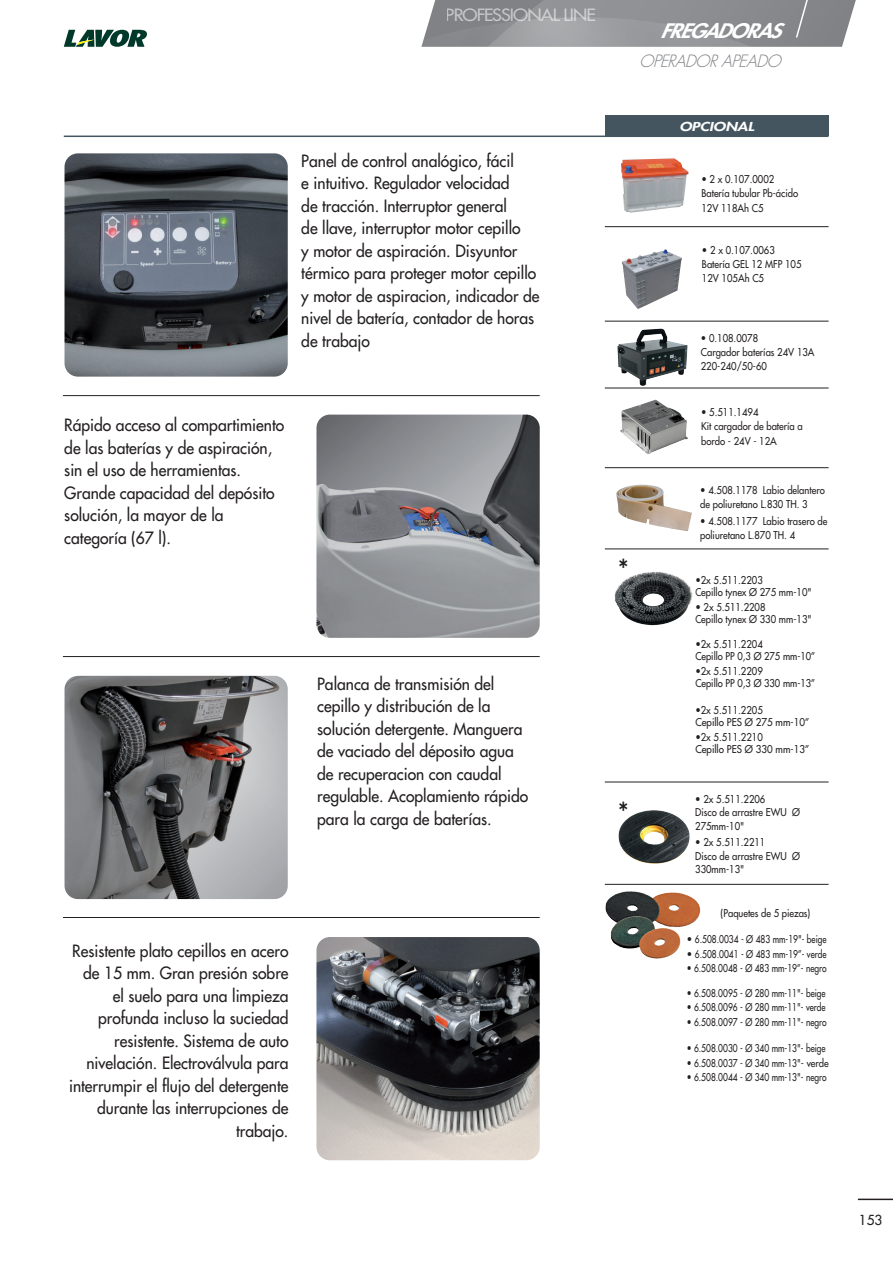
<style>
.page{position:relative;width:893px;height:1263px;background:#fff}
.page>*{position:absolute;margin:0;border:0;box-sizing:border-box;transform-origin:0 0}
.t1{font:700 condensed 27px "Futura Std";color:#231f20;scale:.9 1}
.t2{font:italic 800 19.5px "Futura Std";letter-spacing:-.05em;color:#fff;scale:1.1 1}
.t3{font:500 16.5px/22.5px "Futura Std";color:#231f20;scale:.95 1}
.t4{font:500 16.5px "Futura Std";letter-spacing:-.05em;color:#fff;scale:1.1 1}
.t5{font:italic 300 16.5px "Futura Std";color:#808285}
.t6{font:500 13.5px "Futura Std";color:#231f20}
.t7{font:italic 800 12px "Futura Std";color:#fff;scale:1.3 1}
.t8{font:500 10.5px/14.4px "Futura Std";color:#231f20;scale:.9 1}
.t9{font:500 10.5px "Futura Std";color:#231f20;scale:.8 1}
</style>
<div class="page">
<svg style="left:421px;top:0;width:435px;height:47px;background:#929396"></svg>
<hr style="left:858px;top:1198px;width:35px;height:2px;background:#231f20">
<svg style="left:64px;top:30px;width:83px;height:17px"></svg>
<hr style="left:64px;top:136px;width:764px;height:1px;background:#45555f">
<div style="left:605px;top:115px;width:223px;height:21px;background:#45555f"></div>
<hr style="left:63px;top:395px;width:477px;height:1px;background:#231f20">
<hr style="left:63px;top:656px;width:477px;height:1px;background:#231f20">
<hr style="left:63px;top:917px;width:477px;height:1px;background:#231f20">
<img style="left:65px;top:153px;width:223px;height:224px">
<img style="left:316px;top:415px;width:224px;height:223px">
<img style="left:65px;top:676px;width:223px;height:223px">
<img style="left:316px;top:937px;width:224px;height:223px">
<hr style="left:605px;top:226px;width:224px;height:1px;background:#231f20">
<hr style="left:605px;top:321px;width:224px;height:1px;background:#231f20">
<hr style="left:605px;top:388px;width:224px;height:1px;background:#231f20">
<hr style="left:605px;top:467px;width:224px;height:1px;background:#231f20">
<hr style="left:605px;top:884px;width:224px;height:1px;background:#231f20">
<hr style="left:605px;top:782px;width:224px;height:1px;background:#231f20">
<img style="left:616px;top:485px;width:76px;height:46px">
<img style="left:605px;top:891px;width:96px;height:68px">
<hr style="left:605px;top:549px;width:224px;height:1px;background:#231f20">
<img style="left:614px;top:571px;width:79px;height:55px">
<img style="left:618px;top:810px;width:72px;height:54px">
<img style="left:621px;top:158px;width:67px;height:55px">
<img style="left:622px;top:249px;width:60px;height:60px">
<img style="left:620px;top:399px;width:68px;height:56px">
<img style="left:617px;top:329px;width:71px;height:57px">
<p class="t4" style="left:446px;top:4px;width:138px">PROFESSIONAL LINE</p>
<p class="t3" style="left:301px;top:149px;width:252px">Panel de control analógico, fácil<br>e intuitivo. Regulador velocidad<br>de tracción. Interruptor general<br>de llave, interruptor motor cepillo<br>y motor de aspiración. Disyuntor térmico para proteger motor cepillo y motor de aspiracion, indicador de nivel de batería, contador de horas de trabajo</p>
<p class="t3" style="left:64px;top:414px;width:233px">Rápido acceso al compartimiento de las baterías y de aspiración, sin el uso de herramientas.<br>Grande capacidad del depósito solución, la mayor de la categoría (67 l).</p>
<p class="t3" style="left:317px;top:672px;width:224px">Palanca de transmisión del cepillo y distribución de la solución detergente. Manguera de vaciado del déposito agua de recuperacion con caudal regulable. Acoplamiento rápido para la carga de baterías.</p>
<p class="t3" style="left:69px;top:940px;width:232px;text-align:right">Resistente plato cepillos en acero de 15 mm. Gran presión sobre el suelo para una limpieza profunda incluso la suciedad resistente. Sistema de auto nivelación. Electroválvula para interrumpir el flujo del detergente durante las interrupciones de trabajo.</p>
<p class="t2" style="left:660px;top:18px;width:111px">FREGADORAS</p>
<p class="t5" style="left:639px;top:51px;width:149px">OPERADORAPEADO</p>
<h1 class="t1" style="left:619px;top:552px;width:12px">*</h1>
<h1 class="t1" style="left:619px;top:795px;width:12px">*</h1>
<p class="t7" style="left:679px;top:119px;width:59px">OPCIONAL</p>
<p class="t8" style="left:701px;top:172px;width:109px">• 2 x 0.107.0002<br>Batería tubular Pb-ácido<br>12V 118Ah C5</p>
<p class="t8" style="left:702px;top:242px;width:112px">• 2 x 0.107.0063<br>Batería GEL 12 MFP 105<br>12V 105Ah C5</p>
<p class="t8" style="left:701px;top:331px;width:128px">• 0.108.0078<br>Cargador baterías 24V 13A<br>220-240/50-60</p>
<p class="t8" style="left:701px;top:405px;width:114px">• 5.511.1494<br>Kit cargador de batería a bordo - 24V - 12A</p>
<p class="t8" style="left:700px;top:483px;width:140px">• 4.508.1178 Labio delantero de poliuretano L.830 TH. 3</p>
<p class="t8" style="left:700px;top:514px;width:143px">• 4.508.1177 Labio trasero de poliuretano L.870 TH. 4</p>
<p class="t8" style="left:695px;top:574px;width:131px;line-height:12px">•2x 5.511.2203<br>Cepillo tynex Ø 275 mm-10"</p>
<p class="t8" style="left:695px;top:601px;width:131px;line-height:12px">• 2x 5.511.2208<br>Cepillo tynex Ø 330 mm-13"</p>
<p class="t8" style="left:695px;top:638px;width:135px;line-height:12px">•2x 5.511.2204<br>Cepillo PP 0,3 Ø 275 mm-10”</p>
<p class="t8" style="left:695px;top:665px;width:135px;line-height:12px">•2x 5.511.2209<br>Cepillo PP 0,3 Ø 330 mm-13”</p>
<p class="t8" style="left:695px;top:704px;width:128px;line-height:12px">•2x 5.511.2205<br>Cepillo PES Ø 275 mm-10”</p>
<p class="t8" style="left:695px;top:731px;width:128px;line-height:12px">•2x 5.511.2210<br>Cepillo PES Ø 330 mm-13”</p>
<p class="t8" style="left:695px;top:792px;width:118px;line-height:13.5px">• 2x 5.511.2206<br>Disco de arrastre EWU Ø<br>275mm-10"</p>
<p class="t8" style="left:695px;top:835px;width:118px;line-height:13.5px">• 2x 5.511.2211<br>Disco de arrastre EWU Ø<br>330mm-13"</p>
<p class="t8" style="left:721px;top:906px;width:101px">(Paquetes de 5 piezas)</p>
<p class="t8" style="left:687px;top:932px;width:157px">• 6.508.0034 - Ø 483 mm-19"- beige</p>
<p class="t8" style="left:687px;top:947px;width:157px">• 6.508.0041 - Ø 483 mm-19”- verde</p>
<p class="t9" style="left:687px;top:962px;width:176px">• 6.508.0048 - Ø 483 mm-19”- negro</p>
<p class="t9" style="left:687px;top:986px;width:175px">• 6.508.0095 - Ø 280 mm-11"- beige</p>
<p class="t9" style="left:687px;top:1001px;width:175px">• 6.508.0096 - Ø 280 mm-11"- verde</p>
<p class="t9" style="left:687px;top:1015px;width:176px">• 6.508.0097 - Ø 280 mm-11"- negro</p>
<p class="t9" style="left:687px;top:1042px;width:175px">• 6.508.0030 - Ø 340 mm-13"- beige</p>
<p class="t9" style="left:687px;top:1056px;width:179px">• 6.508.0037 - Ø 340 mm-13"- verde</p>
<p class="t9" style="left:687px;top:1070px;width:176px">• 6.508.0044 - Ø 340 mm-13"- negro</p>
<p class="t6" style="left:859px;top:1212px;width:25px">153</p>
</div>
